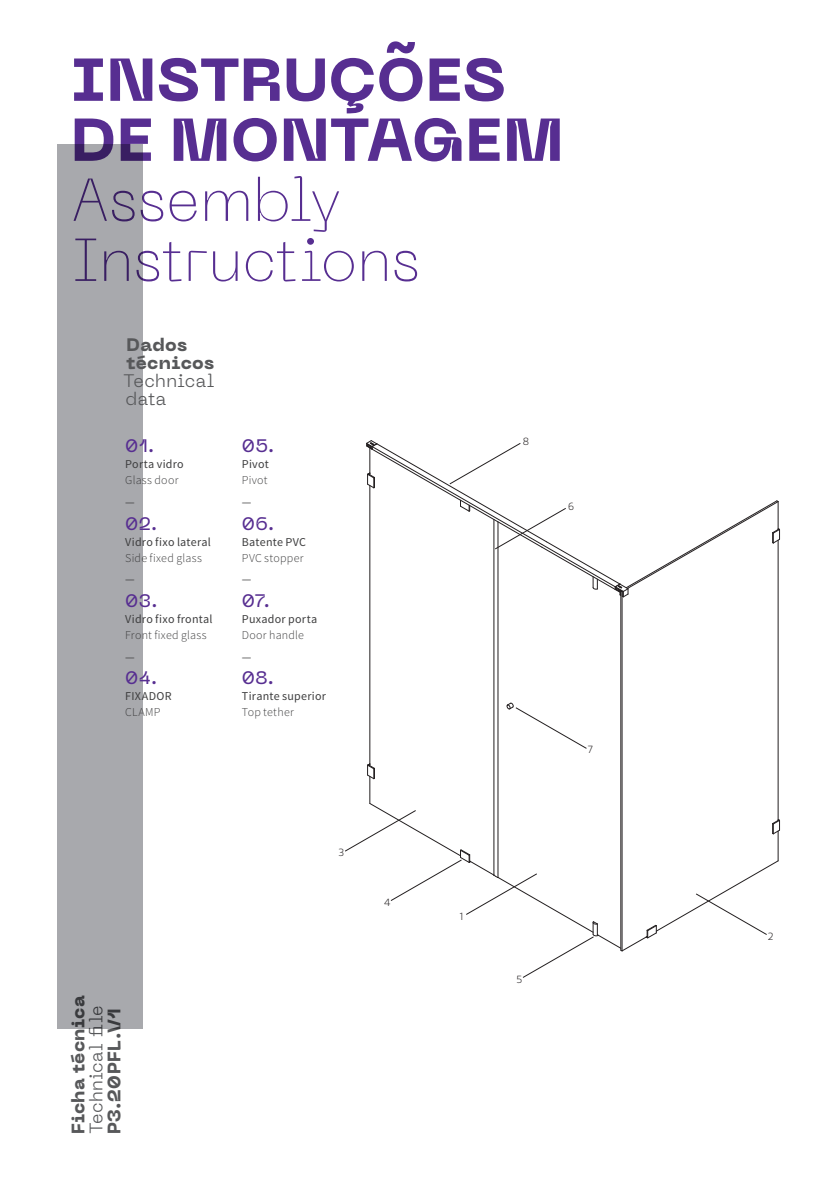
<style>
.page{position:relative;width:840px;height:1191px;background:#fff}
.page>*{position:absolute;margin:0;border:0;box-sizing:border-box;transform-origin:0 0}
.t1{font:800 60px/60px "Neue Machina";letter-spacing:.01em;color:#572e91}
.t2{font:200 60px/60px "Neue Machina";letter-spacing:-.005em;color:#572e91}
.t3{font:300 18px/18px "Neue Machina";letter-spacing:.01em;color:#57585a}
.t4{font:800 18px/18px "Neue Machina";letter-spacing:.015em;color:#57585a}
.t5{font:500 18px "Neue Machina";letter-spacing:.02em;color:#572e91}
.t6{font:800 18px "Neue Machina";letter-spacing:.025em;color:#57585a}
.t7{font:12px "Source Sans Pro";letter-spacing:.02em;color:#3e3e3f}
.t8{font:300 12px "Source Sans Pro";letter-spacing:.02em;color:#3e3e3f}
.t9{font:200 10.2px "Riona Sans";color:#231f20}
</style>
<div class="page">
<div style="left:57px;top:144px;width:85px;height:884px;background:#a8a9ad"></div>
<hr style="left:620px;top:591px;width:1px;height:359px;background:#231f20">
<hr style="left:621px;top:591px;width:1px;height:360px;background:#231f20">
<hr style="left:777px;top:540px;width:1px;height:280px;background:#231f20">
<hr style="left:497px;top:522px;width:1px;height:355px;background:#231f20">
<hr style="left:369px;top:485px;width:1px;height:280px;background:#231f20">
<hr style="left:493px;top:519px;width:1px;height:356px;background:#231f20">
<svg style="left:345px;top:763px;width:434px;height:214px"></svg>
<svg style="left:506px;top:703px;width:80px;height:45px"></svg>
<svg style="left:366px;top:440px;width:413px;height:157px"></svg>
<h1 class="t1" style="left:71px;top:52px;width:493px">INSTRUÇÕES<br>DE MONTAGEM</h1>
<h1 class="t2" style="left:71px;top:169px;width:350px">Assembly<br>Instructions</h1>
<h2 class="t4" style="left:126px;top:336px;width:89px">Dados técnicos</h2>
<h2 class="t3" style="left:123px;top:371px;width:93px">Technical data</h2>
<h2 class="t5" style="left:125px;top:434px;width:31px">01.</h2>
<p class="t7" style="left:125px;top:457px;width:60px">Porta vidro</p>
<p class="t8" style="left:125px;top:473px;width:55px">Glass door</p>
<p class="t7" style="left:125px;top:494px;width:11px">—</p>
<h2 class="t5" style="left:125px;top:512px;width:34px">02.</h2>
<p class="t7" style="left:125px;top:534px;width:87px">Vidro fixo lateral</p>
<p class="t8" style="left:125px;top:550px;width:78px">Side fixed glass</p>
<p class="t7" style="left:125px;top:572px;width:11px">—</p>
<h2 class="t5" style="left:125px;top:589px;width:34px">03.</h2>
<p class="t7" style="left:125px;top:611px;width:89px">Vidro fixo frontal</p>
<p class="t8" style="left:125px;top:627px;width:83px">Front fixed glass</p>
<p class="t7" style="left:125px;top:649px;width:11px">—</p>
<h2 class="t5" style="left:125px;top:666px;width:33px">04.</h2>
<p class="t7" style="left:125px;top:689px;width:48px">FIXADOR</p>
<p class="t8" style="left:125px;top:705px;width:37px">CLAMP</p>
<h2 class="t5" style="left:242px;top:434px;width:34px">05.</h2>
<p class="t7" style="left:242px;top:457px;width:28px">Pivot</p>
<p class="t8" style="left:242px;top:473px;width:27px">Pivot</p>
<p class="t7" style="left:242px;top:494px;width:11px">—</p>
<h2 class="t5" style="left:242px;top:512px;width:34px">06.</h2>
<p class="t7" style="left:242px;top:534px;width:66px">Batente PVC</p>
<p class="t8" style="left:242px;top:550px;width:63px">PVC stopper</p>
<p class="t7" style="left:242px;top:572px;width:11px">—</p>
<h2 class="t5" style="left:242px;top:589px;width:30px">07.</h2>
<p class="t7" style="left:242px;top:611px;width:77px">Puxador porta</p>
<p class="t8" style="left:242px;top:627px;width:64px">Door handle</p>
<p class="t7" style="left:242px;top:649px;width:11px">—</p>
<h2 class="t5" style="left:242px;top:666px;width:34px">08.</h2>
<p class="t7" style="left:242px;top:689px;width:85px">Tirante superior</p>
<p class="t8" style="left:242px;top:705px;width:53px">Top tether</p>
<p class="t9" style="left:522px;top:436px;width:8px">8</p>
<p class="t9" style="left:568px;top:501px;width:7px">6</p>
<p class="t9" style="left:587px;top:743px;width:7px">7</p>
<h2 class="t4" style="left:70px;top:1134px;width:140px;rotate:-90deg">Ficha técnica</h2>
<h2 class="t3" style="left:86px;top:1134px;width:131px;rotate:-90deg">Technical file</h2>
<h2 class="t6" style="left:102px;top:1134px;width:127px;rotate:-90deg">P3.20PFL.V1</h2>
<p class="t9" style="left:338px;top:846px;width:7px">3</p>
<p class="t9" style="left:384px;top:896px;width:8px">4</p>
<p class="t9" style="left:459px;top:910px;width:6px">1</p>
<p class="t9" style="left:516px;top:973px;width:7px">5</p>
<p class="t9" style="left:767px;top:930px;width:7px">2</p>
</div>
